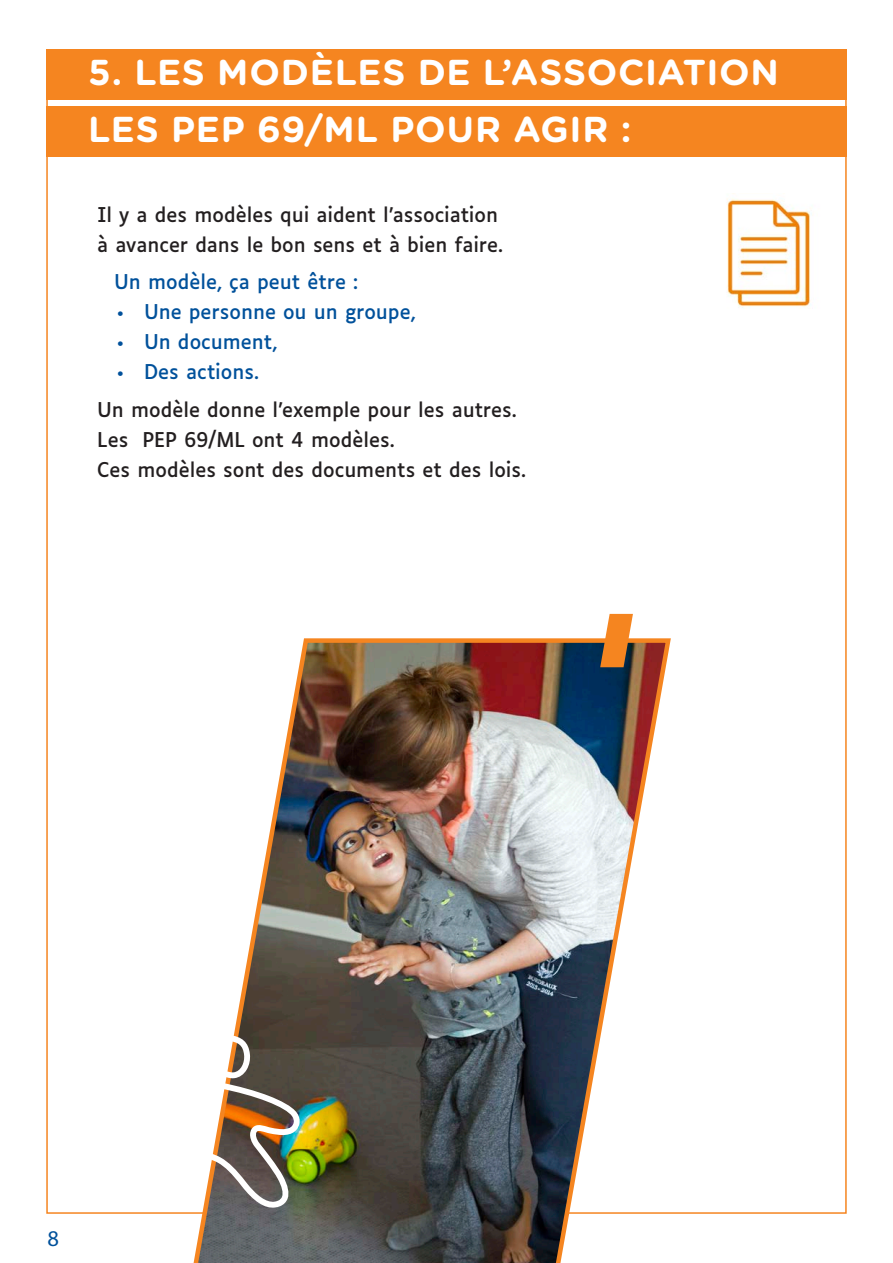
<style>
.page{position:relative;width:893px;height:1263px;background:#fff}
.page>*{position:absolute;margin:0;border:0;box-sizing:border-box;transform-origin:0 0}
.Titre_H2{font:700 36px/57px "Gotham Rounded";letter-spacing:.02em;color:#fff}
.courant{font:22.5px "Myriad Pro";color:#01519b}
.courant-2{font:19.5px "Luciole";color:#231f20}
.courant-3{font:19.5px "Luciole";color:#01519b}
</style>
<div class="page">
<div style="left:46px;top:49px;width:801px;height:1165px;background:#fff;border:2px solid #f58520"></div>
<div style="left:46px;top:49px;width:801px;height:50px;background:#f58520"></div>
<div style="left:46px;top:106px;width:801px;height:50px;background:#f58520"></div>
<img style="left:175px;top:638px;width:498px;height:625px">
<svg style="left:175px;top:1034px;width:125px;height:175px"></svg>
<svg style="left:600px;top:614px;width:33px;height:53px;background:#d78941"></svg>
<img style="left:727px;top:198px;width:85px;height:110px">
<p class="Titre_H2" style="left:88px;top:43px;width:692px">5. LES MODÈLES DE L’ASSOCIATION<br>LES PEP 69/ML POUR AGIR :</p>
<p class="courant-2" style="left:97px;top:197px;width:402px">Il y a des modèles qui aident l’association</p>
<p class="courant-2" style="left:97px;top:227px;width:407px">à avancer dans le bon sens et à bien faire.</p>
<p class="courant-3" style="left:114px;top:264px;width:245px">Un modèle, ça peut être :</p>
<p class="courant-3" style="left:117px;top:294px;width:300px">• Une personne ou un groupe,</p>
<p class="courant-3" style="left:117px;top:324px;width:162px">• Un document,</p>
<p class="courant-3" style="left:117px;top:354px;width:144px">• Des actions.</p>
<p class="courant-2" style="left:97px;top:392px;width:421px">Un modèle donne l’exemple pour les autres.</p>
<p class="courant-2" style="left:97px;top:422px;width:299px">Les PEP 69/ML ont 4 modèles.</p>
<p class="courant-2" style="left:97px;top:452px;width:430px">Ces modèles sont des documents et des lois.</p>
<p class="courant" style="left:47px;top:1225px;width:13px">8</p>
</div>
